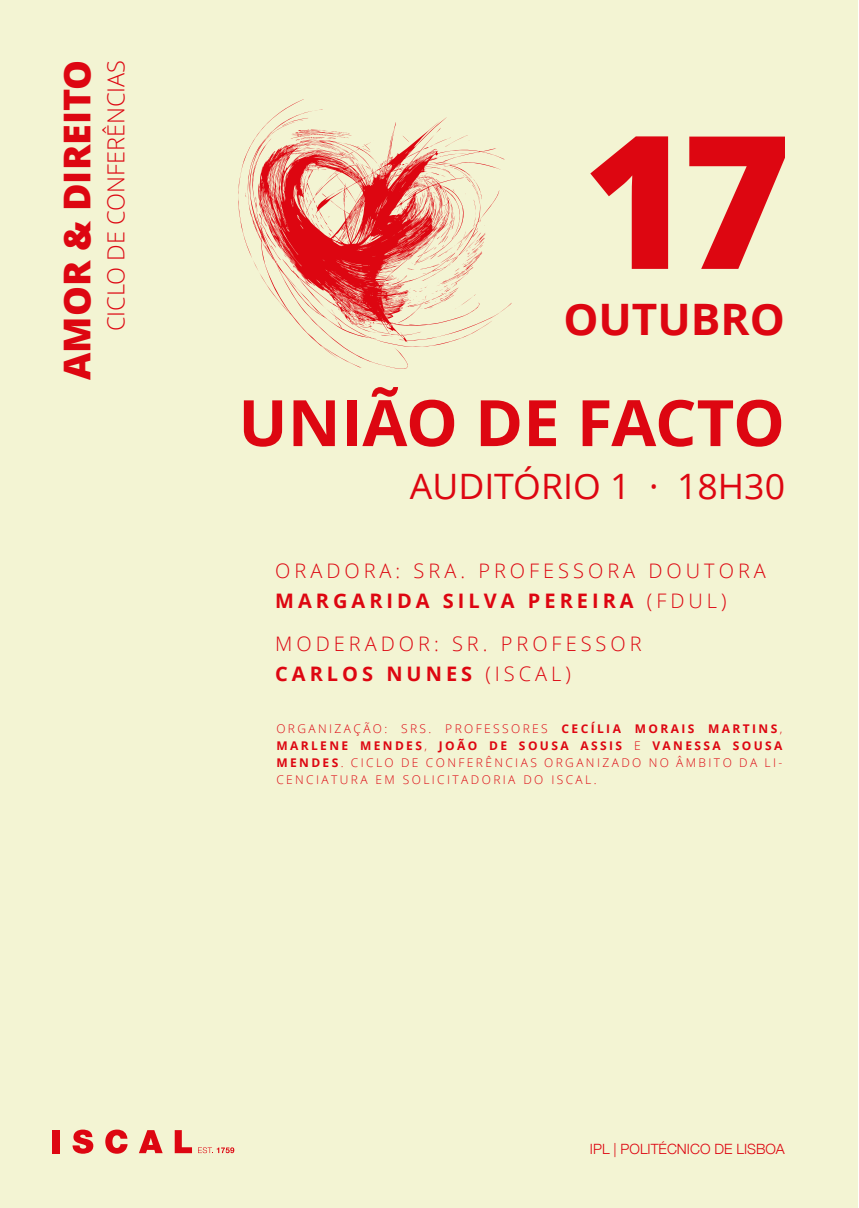
<style>
.page{position:relative;width:859px;height:1208px;background:#fff}
.page>*{position:absolute;margin:0;border:0;box-sizing:border-box;transform-origin:0 0}
.t1{font:800 185.5px "Open Sans";color:#dd0611}
.t2{font:700 64px "Open Sans";color:#dd0611}
.t3{font:700 43.4px "Open Sans";color:#dd0611}
.t4{font:800 37px "Open Sans";color:#dd0611}
.t5{font:35px "Open Sans";color:#dd0611}
.t6{font:300 23.5px "Open Sans";color:#dd0611}
.t7{font:300 20px/30px "Open Sans";letter-spacing:.2em;color:#dd0611}
.t8{font:300 14.1px "Helvetica Neue";color:#dd0611}
.t9{font:300 12px/17px "Open Sans";letter-spacing:.2em;color:#dd0611;text-align:justify}
.s1{font-weight:700}
</style>
<div class="page">
<div style="left:1px;top:0;width:857px;height:1208px;background:#f3f4d3"></div>
<div style="left:53px;top:1130px;width:7px;height:23px;background:#dd0611"></div>
<svg style="left:73px;top:1129px;width:20px;height:24px"></svg>
<svg style="left:105px;top:1129px;width:23px;height:24px"></svg>
<svg style="left:139px;top:1130px;width:24px;height:23px"></svg>
<svg style="left:175px;top:1130px;width:17px;height:23px"></svg>
<svg style="left:198px;top:1147px;width:36px;height:6px"></svg>
<svg style="left:238px;top:99px;width:274px;height:270px"></svg>
<h3 class="t4" style="left:49px;top:380px;width:322px;rotate:-90deg">AMOR &amp; DIREITO</h3>
<h3 class="t6" style="left:100px;top:331px;width:273px;rotate:-90deg">CICLO DE CONFERÊNCIAS</h3>
<h1 class="t1" style="left:583px;top:60px;width:210px">17</h1>
<h3 class="t3" style="left:563px;top:289px;width:223px">OUTUBRO</h3>
<h2 class="t2" style="left:238px;top:378px;width:548px">UNIÃO DE FACTO</h2>
<h3 class="t5" style="left:410px;top:462px;width:377px">AUDITÓRIO 1 · 18H30</h3>
<h3 class="t7" style="left:275px;top:555px;width:492px">ORADORA: SRA. PROFESSORA DOUTORA<br><span class="s1">MARGARIDA SILVA PEREIRA</span> (FDUL)</h3>
<h3 class="t7" style="left:275px;top:628px;width:368px">MODERADOR: SR. PROFESSOR<br><span class="s1">CARLOS NUNES</span> (ISCAL)</h3>
<p class="t9" style="left:276px;top:720px;width:508px">ORGANIZAÇÃO: SRS. PROFESSORES <span class="s1">CECÍLIA MORAIS MARTINS</span>, <span class="s1">MARLENE MENDES</span>, <span class="s1">JOÃO DE SOUSA ASSIS</span> E <span class="s1">VANESSA SOUSA MENDES</span>. CICLO DE CONFERÊNCIAS ORGANIZADO NO ÂMBITO DA LI-CENCIATURA EM SOLICITADORIA DO ISCAL.</p>
<p class="t8" style="left:590px;top:1137px;width:196px">IPL | POLITÉCNICO DE LISBOA</p>
</div>
